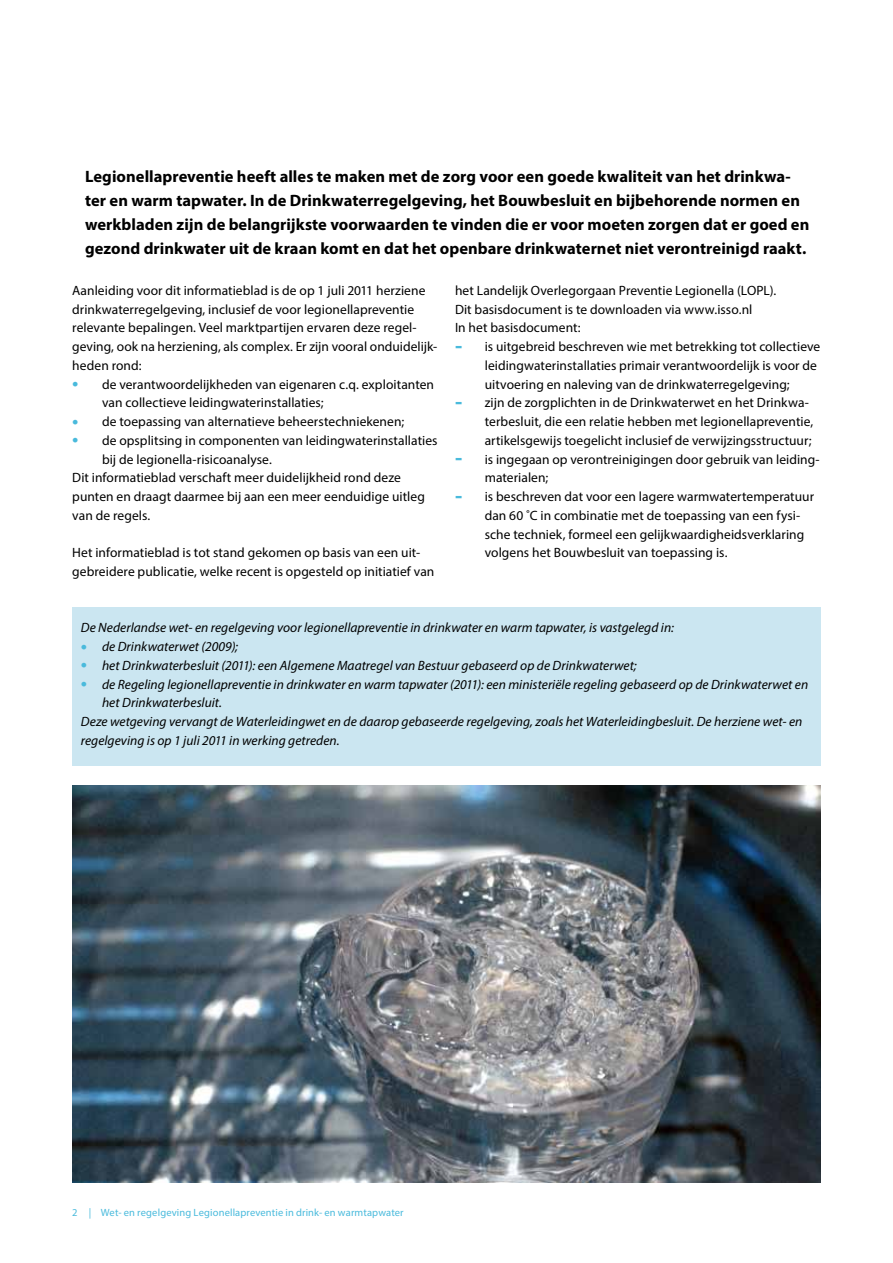
<style>
.page{position:relative;width:893px;height:1263px;background:#fff}
.page>*{position:absolute;margin:0;border:0;box-sizing:border-box;transform-origin:0 0}
.t1{font:700 16.5px/24px "Myriad Pro";color:#000}
.t2{font:13.5px/18.8px "Myriad Pro";letter-spacing:.005em;color:#000}
.t3{font:italic 13.5px "Myriad Pro";letter-spacing:.005em;color:#000}
.t4{font:10.5px "Myriad Pro";letter-spacing:.015em;color:#49badc}
.s1{font-size:22.5px;color:#49badc}
.s2{font-weight:700;font-size:22.5px;color:#49badc}
.s3{font-style:normal;font-size:22.5px;color:#49badc}
</style>
<div class="page">
<img style="left:72px;top:785px;width:749px;height:397px">
<div style="left:72px;top:607px;width:749px;height:158px;background:#cbe6f1"></div>
<p class="t1" style="left:85px;top:164px;width:726px">Legionellapreventie heeft alles te maken met de zorg voor een goede kwaliteit van het drinkwa&shy;ter en warm tapwater. In de Drinkwaterregelgeving, het Bouwbesluit en bijbehorende normen en werkbladen zijn de belangrijkste voorwaarden te vinden die er voor moeten zorgen dat er goed en gezond drinkwater uit de kraan komt en dat het openbare drinkwaternet niet verontreinigd raakt.</p>
<p class="t2" style="left:72px;top:281px;width:366px">Aanleiding voor dit informatieblad is de op 1 juli 2011 herziene drinkwaterregelgeving, inclusief de voor legionellapreventie relevante bepalingen. Veel marktpartijen ervaren deze regel&shy;geving, ook na herziening, als complex. Er zijn vooral onduidelijk&shy;heden rond:</p>
<p class="t2" style="left:102px;top:374px;width:333px;text-indent:-30px"><span class="s1">•</span> de verantwoordelijkheden van eigenaren c.q. exploitanten van collectieve leidingwaterinstallaties;</p>
<p class="t2" style="left:72px;top:412px;width:333px"><span class="s1">•</span> de toepassing van alternatieve beheerstechniekenen;</p>
<p class="t2" style="left:72px;top:431px;width:367px"><span class="s1">•</span> de opsplitsing in componenten van leidingwaterinstallaties</p>
<p class="t2" style="left:102px;top:449px;width:171px">bij de legionella-risicoanalyse.</p>
<p class="t2" style="left:72px;top:468px;width:330px">Dit informatieblad verschaft meer duidelijkheid rond deze</p>
<p class="t2" style="left:72px;top:487px;width:354px">punten en draagt daarmee bij aan een meer eenduidige uitleg</p>
<p class="t2" style="left:72px;top:506px;width:80px">van de regels.</p>
<p class="t2" style="left:72px;top:543px;width:364px">Het informatieblad is tot stand gekomen op basis van een uit&shy;gebreidere publicatie, welke recent is opgesteld op initiatief van</p>
<p class="t2" style="left:455px;top:281px;width:323px">het Landelijk Overlegorgaan Preventie Legionella (LOPL).<br>Dit basisdocument is te downloaden via www.isso.nl<br>In het basisdocument:</p>
<p class="t2" style="left:485px;top:337px;width:337px;text-indent:-30px"><span class="s2">-</span> is uitgebreid beschreven wie met betrekking tot collectieve leidingwaterinstallaties primair verantwoordelijk is voor de uitvoering en naleving van de drinkwaterregelgeving;</p>
<p class="t2" style="left:485px;top:393px;width:330px;text-indent:-30px"><span class="s2">-</span> zijn de zorgplichten in de Drinkwaterwet en het Drinkwa&shy;terbesluit, die een relatie hebben met legionellapreventie, artikelsgewijs toegelicht inclusief de verwijzingsstructuur;</p>
<p class="t2" style="left:485px;top:449px;width:336px;text-indent:-30px"><span class="s2">-</span> is ingegaan op verontreinigingen door gebruik van leiding&shy;materialen;</p>
<p class="t2" style="left:485px;top:487px;width:331px;text-indent:-30px"><span class="s2">-</span> is beschreven dat voor een lagere warmwatertemperatuur dan 60 ˚C in combinatie met de toepassing van een fysi&shy;sche techniek, formeel een gelijkwaardigheidsverklaring volgens het Bouwbesluit van toepassing is.</p>
<p class="t3" style="left:81px;top:619px;width:595px">De Nederlandse wet- en regelgeving voor legionellapreventie in drinkwater en warm tapwater, is vastgelegd in:</p>
<p class="t3" style="left:81px;top:638px;width:159px"><span class="s3">•</span> de Drinkwaterwet (2009);</p>
<p class="t3" style="left:81px;top:657px;width:557px"><span class="s3">•</span> het Drinkwaterbesluit (2011): een Algemene Maatregel van Bestuur gebaseerd op de Drinkwaterwet;</p>
<p class="t3" style="left:81px;top:676px;width:729px"><span class="s3">•</span> de Regeling legionellapreventie in drinkwater en warm tapwater (2011): een ministeriële regeling gebaseerd op de Drinkwaterwet en</p>
<p class="t3" style="left:102px;top:694px;width:121px">het Drinkwaterbesluit.</p>
<p class="t3" style="left:81px;top:713px;width:723px">Deze wetgeving vervangt de Waterleidingwet en de daarop gebaseerde regelgeving, zoals het Waterleidingbesluit. De herziene wet- en</p>
<p class="t3" style="left:81px;top:732px;width:260px">regelgeving is op 1 juli 2011 in werking getreden.</p>
<p class="t4" style="left:72px;top:1205px;width:333px">2 | Wet- en regelgeving Legionellapreventie in drink- en warmtapwater</p>
</div>
